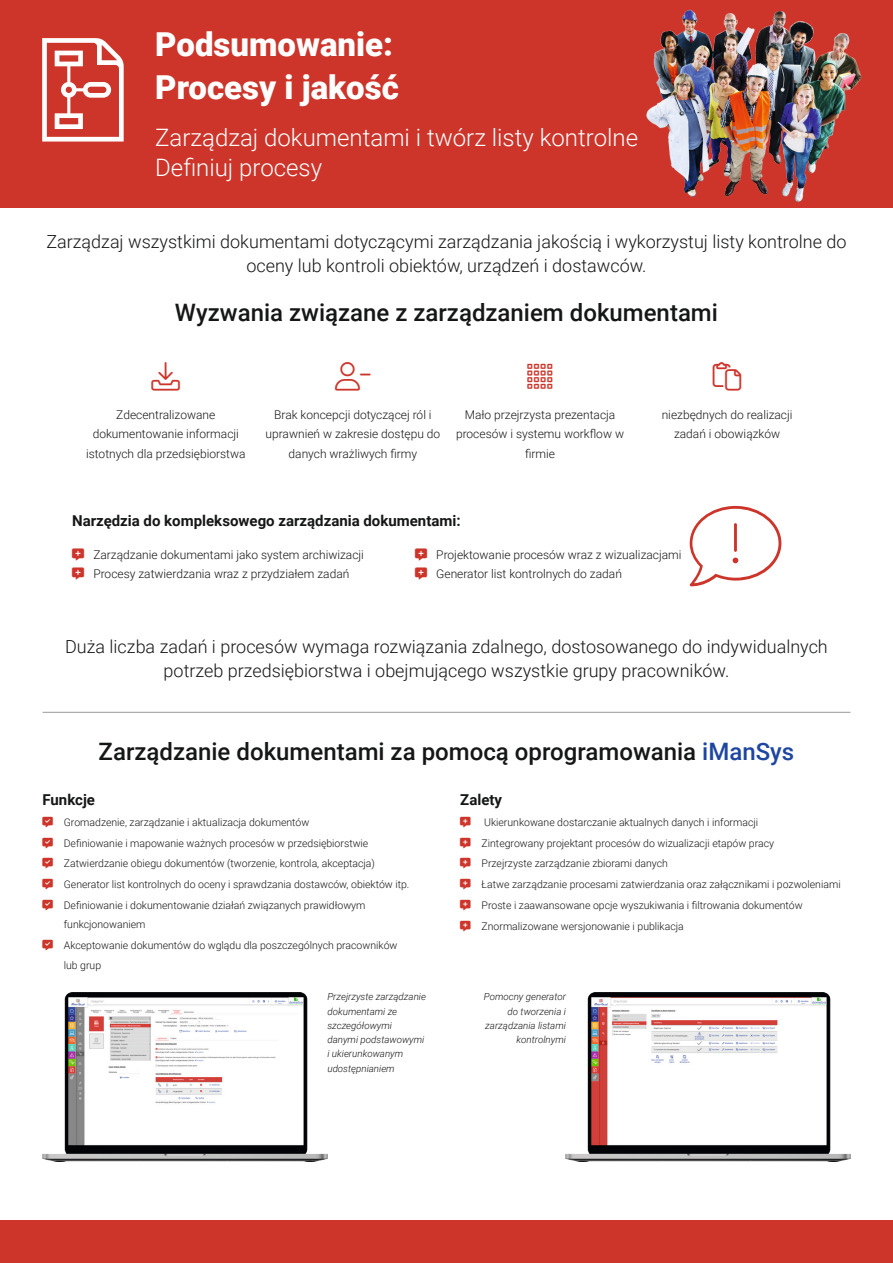
<style>
.page{position:relative;width:893px;height:1263px;background:#fff}
.page>*{position:absolute;margin:0;border:0;box-sizing:border-box;transform-origin:0 0}
.Titel{font:900 33px/43.5px "Roboto";color:#fff}
.t1{font:300 28.5px "Font Awesome 6 Pro";color:#cd352b}
.Überschrift{font:500 24px "Roboto";color:#151616}
.Teaser{font:300 24px "Roboto";color:#fff}
.Grundtext{font:300 18px/24px "Roboto";color:#151616;text-align:center}
.Zwischenüberschrift{font:700 15px "Roboto";color:#151616}
.Prozess{font:300 12px/19.5px "Roboto";color:#151616;text-align:center}
.t2{font:300 10.5px/19.5px "Roboto";color:#151616}
.Bildzeile{font:italic 300 9.75px/14.2px "Roboto";color:#151616;text-align:right}
.s1{color:#1e46a1}
</style>
<div class="page">
<div style="left:0;top:0;width:893px;height:208px;background:#cd352b"></div>
<div style="left:0;top:1220px;width:893px;height:43px;background:#cd352b"></div>
<img style="left:646px;top:9px;width:216px;height:193px">
<svg style="left:42px;top:38px;width:82px;height:104px"></svg>
<img style="left:566px;top:993px;width:284px;height:168px">
<img style="left:43px;top:993px;width:284px;height:168px">
<hr style="left:43px;top:712px;width:807px;height:1px;background:#999">
<p class="Titel" style="left:155px;top:21px;width:245px">Podsumowanie:<br>Procesy i jakość</p>
<p class="Teaser" style="left:155px;top:120px;width:484px">Zarządzaj dokumentami i twórz listy kontrolne</p>
<p class="Teaser" style="left:155px;top:150px;width:168px">Definiuj procesy</p>
<p class="Grundtext" style="left:46px;top:229px;width:802px">Zarządzaj wszystkimi dokumentami dotyczącymi zarządzania jakością i wykorzystuj listy kontrolne do oceny lub kontroli obiektów, urządzeń i dostawców.</p>
<p class="Überschrift" style="left:175px;top:295px;width:544px">Wyzwania związane z zarządzaniem dokumentami</p>
<p class="t1" style="left:152px;top:362px;width:30px">■□■</p>
<p class="t1" style="left:335px;top:362px;width:37px">◆▲■◆</p>
<p class="Prozess" style="left:86px;top:404px;width:161px">Zdecentralizowane dokumentowanie informacji istotnych dla przedsiębiorstwa</p>
<p class="Prozess" style="left:456px;top:404px;width:170px">Mało przejrzysta prezentacja procesów i systemu workflow w firmie</p>
<p class="Prozess" style="left:662px;top:404px;width:132px">niezbędnych do realizacji zadań i obowiązków</p>
<p class="Prozess" style="left:266px;top:404px;width:176px">Brak koncepcji dotyczącej ról i uprawnień w zakresie dostępu do danych wrażliwych firmy</p>
<p class="Zwischenüberschrift" style="left:72px;top:510px;width:390px">Narzędzia do kompleksowego zarządzania dokumentami:</p>
<p class="Prozess" style="left:93px;top:544px;width:272px">Zarządzanie dokumentami jako system archiwizacji</p>
<p class="Prozess" style="left:93px;top:564px;width:258px">Procesy zatwierdzania wraz z przydziałem zadań</p>
<p class="Prozess" style="left:436px;top:544px;width:247px">Projektowanie procesów wraz z wizualizacjami</p>
<p class="Prozess" style="left:436px;top:564px;width:187px">Generator list kontrolnych do zadań</p>
<p class="Grundtext" style="left:65px;top:634px;width:764px">Duża liczba zadań i procesów wymaga rozwiązania zdalnego, dostosowanego do indywidualnych potrzeb przedsiębiorstwa i obejmującego wszystkie grupy pracowników.</p>
<p class="Überschrift" style="left:99px;top:735px;width:697px">Zarządzanie dokumentami za pomocą oprogramowania <span class="s1">iManSys</span></p>
<p class="Zwischenüberschrift" style="left:43px;top:789px;width:54px">Funkcje</p>
<p class="Zwischenüberschrift" style="left:460px;top:789px;width:43px">Zalety</p>
<p class="t2" style="left:484px;top:812px;width:276px">Ukierunkowane dostarczanie aktualnych danych i informacji</p>
<p class="t2" style="left:482px;top:833px;width:294px">Zintegrowany projektant procesów do wizualizacji etapów pracy</p>
<p class="t2" style="left:482px;top:853px;width:188px">Przejrzyste zarządzanie zbiorami danych</p>
<p class="t2" style="left:482px;top:874px;width:361px">Łatwe zarządzanie procesami zatwierdzania oraz załącznikami i pozwoleniami</p>
<p class="t2" style="left:482px;top:895px;width:323px">Proste i zaawansowane opcje wyszukiwania i filtrowania dokumentów</p>
<p class="t2" style="left:482px;top:916px;width:204px">Znormalizowane wersjonowanie i publikacja</p>
<p class="t2" style="left:64px;top:812px;width:247px">Gromadzenie, zarządzanie i aktualizacja dokumentów</p>
<p class="t2" style="left:64px;top:833px;width:306px">Definiowanie i mapowanie ważnych procesów w przedsiębiorstwie</p>
<p class="t2" style="left:64px;top:853px;width:313px">Zatwierdzanie obiegu dokumentów (tworzenie, kontrola, akceptacja)</p>
<p class="t2" style="left:64px;top:874px;width:347px">Generator list kontrolnych do oceny i sprawdzania dostawców, obiektów itp.</p>
<p class="t2" style="left:64px;top:895px;width:303px">Definiowanie i dokumentowanie działań związanych prawidłowym funkcjonowaniem</p>
<p class="t2" style="left:64px;top:935px;width:335px">Akceptowanie dokumentów do wglądu dla poszczególnych pracowników lub grup</p>
<p class="Bildzeile" style="left:327px;top:989px;width:100px;text-align:left">Przejrzyste zarządzanie dokumentami ze szczegółowymi<br>danymi podstawowymi i ukierunkowanym udostępnianiem</p>
<p class="Bildzeile" style="left:484px;top:989px;width:84px">Pomocny generator do tworzenia i zarządzania listami kontrolnymi</p>
</div>
